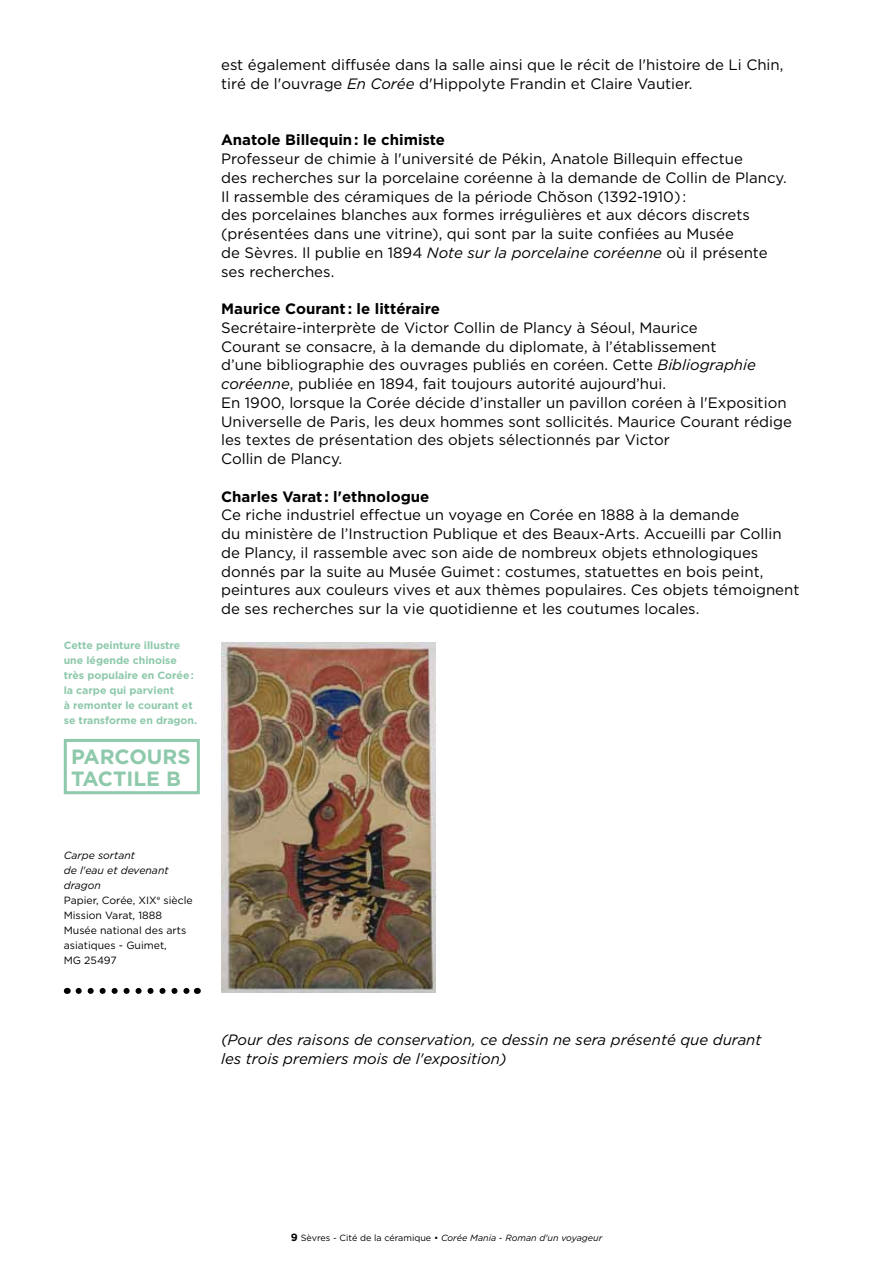
<style>
.page{position:relative;width:893px;height:1263px;background:#fff}
.page>*{position:absolute;margin:0;border:0;box-sizing:border-box;transform-origin:0 0}
.t1{font:700 20.7px/22.5px "Gotham HTF";color:#8ec9ab}
.t2{font:15px/18.8px "Gotham HTF";color:#000}
.t3{font:italic 15px/18.8px "Gotham HTF";color:#000}
.t4{font:700 15px "Gotham HTF";color:#000}
.t5{font:10.5px/15px "Gotham HTF";color:#000}
.t6{font:700 10.5px/15px "Gotham HTF";color:#8ec9ab}
.t7{font:italic 9px "Gotham HTF";color:#000}
.s1{font-style:italic}
.s2{font-weight:700;font-style:normal;font-size:10.5px}
.s3{font-style:normal}
</style>
<div class="page">
<img style="left:221px;top:642px;width:214px;height:351px">
<svg style="left:79px;top:988px;width:111px;height:6px"></svg>
<div style="left:64px;top:739px;width:136px;height:55px;border:3px solid #8ec9ab"></div>
<p class="t6" style="left:64px;top:637px;width:135px">Cette peinture illustre une légende chinoise très populaire en Corée: la carpe qui parvient<br>à remonter le courant et se transforme en dragon.</p>
<h1 class="t1" style="left:71px;top:744px;width:121px">Parcours tactile B</h1>
<p class="t2" style="left:221px;top:55px;width:564px">est également diffusée dans la salle ainsi que le récit de l'histoire de Li Chin, tiré de l'ouvrage <span class="s1">En Corée</span> d'Hippolyte Frandin et Claire Vautier.</p>
<p class="t4" style="left:221px;top:131px;width:225px">Anatole Billequin: le chimiste</p>
<p class="t2" style="left:221px;top:149px;width:567px">Professeur de chimie à l'université de Pékin, Anatole Billequin effectue<br>des recherches sur la porcelaine coréenne à la demande de Collin de Plancy.<br>Il rassemble des céramiques de la période Ch˘oson (1392-1910) :<br>des porcelaines blanches aux formes irrégulières et aux décors discrets (présentées dans une vitrine), qui sont par la suite confiées au Musée<br>de Sèvres. Il publie en 1894 <span class="s1">Note sur la porcelaine coréenne</span> où il présente ses recherches.</p>
<p class="t4" style="left:221px;top:300px;width:220px">Maurice Courant : le littéraire</p>
<p class="t2" style="left:221px;top:318px;width:572px">Secrétaire-interprète de Victor Collin de Plancy à Séoul, Maurice<br>Courant se consacre, à la demande du diplomate, à l’établissement<br>d’une bibliographie des ouvrages publiés en coréen. Cette <span class="s1">Bibliographie coréenne</span>, publiée en 1894, fait toujours autorité aujourd’hui.<br>En 1900, lorsque la Corée décide d’installer un pavillon coréen à l'Exposition Universelle de Paris, les deux hommes sont sollicités. Maurice Courant rédige les textes de présentation des objets sélectionnés par Victor<br>Collin de Plancy.</p>
<p class="t4" style="left:221px;top:487px;width:210px">Charles Varat : l'ethnologue</p>
<p class="t2" style="left:221px;top:505px;width:580px">Ce riche industriel effectue un voyage en Corée en 1888 à la demande<br>du ministère de l’Instruction Publique et des Beaux-Arts. Accueilli par Collin de Plancy, il rassemble avec son aide de nombreux objets ethnologiques donnés par la suite au Musée Guimet : costumes, statuettes en bois peint, peintures aux couleurs vives et aux thèmes populaires. Ces objets témoignent de ses recherches sur la vie quotidienne et les coutumes locales.</p>
<p class="t5" style="left:64px;top:847px;width:130px"><span class="s1">Carpe sortant<br>de l'eau et devenant dragon<br></span>Papier, Corée, XIX<sup>e</sup> siècle<br>Mission Varat, 1888<br>Musée national des arts asiatiques - Guimet,<br>MG 25497</p>
<p class="t3" style="left:221px;top:1031px;width:542px">(Pour des raisons de conservation, ce dessin ne sera présenté que durant les trois premiers mois de l'exposition)</p>
<p class="t7" style="left:291px;top:1233px;width:313px"><span class="s2">9</span> <span class="s3">Sèvres - Cité de la céramique •</span> Corée Mania - Roman d'un voyageur</p>
</div>
